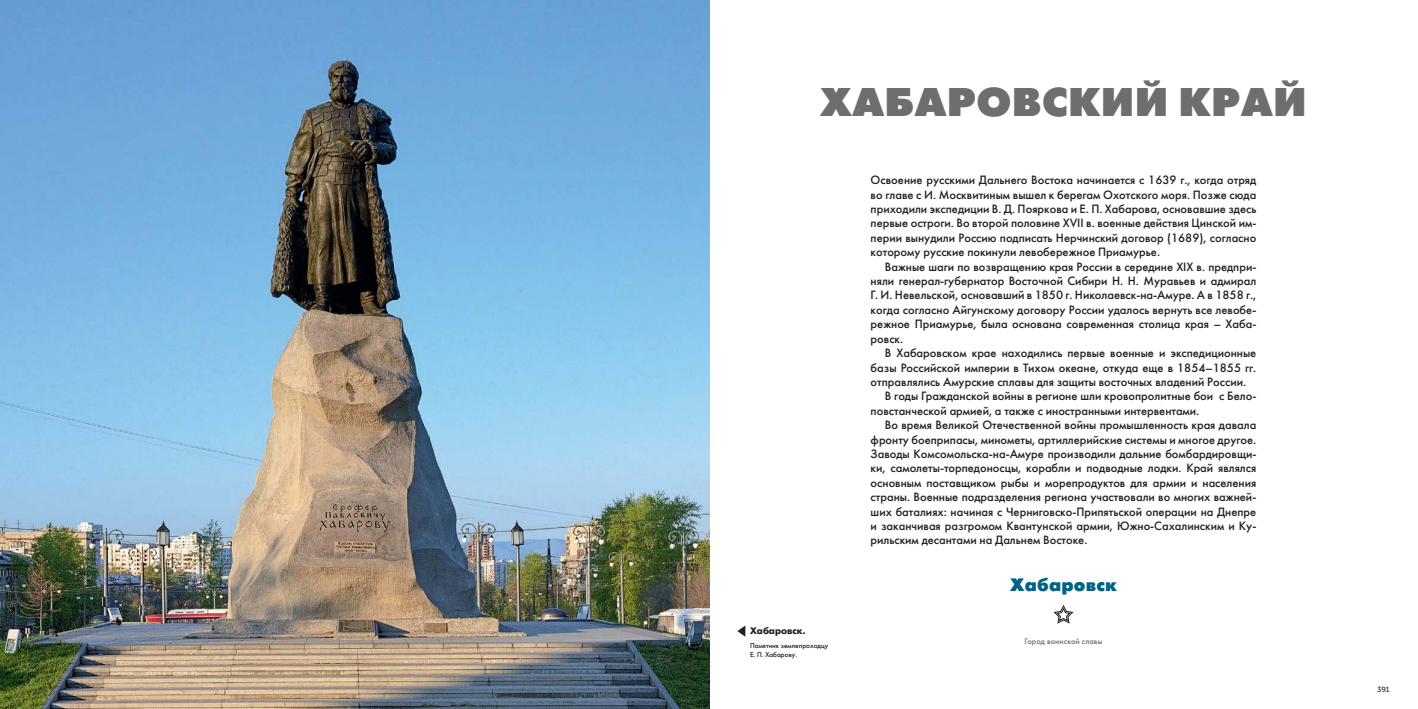
<style>
.page{position:relative;width:1418px;height:709px;background:#fff}
.page>*{position:absolute;margin:0;border:0;box-sizing:border-box;transform-origin:0 0}
.t1{font:40px "Futura Futuris Black C";letter-spacing:.01em;color:#6d6e70}
.t2{font:18px "Futura Futuris Black C";letter-spacing:.01em;color:#006287}
.t3{font:12px/14.4px "Futura Futuris C";color:#231f20;text-align:justify}
.t4{font:700 9.5px "Futura Futuris C";color:#231f20}
.t5{font:8px "Futura Futuris C";letter-spacing:.01em;color:#6d6e70}
.t6{font:7.5px "Museo Sans Cyrl 500";color:#231f20}
.t7{font:7px/8.4px "Futura Futuris C";color:#231f20}
</style>
<div class="page">
<img style="left:0;top:0;width:709px;height:709px">
<svg style="left:1053px;top:605px;width:21px;height:19px"></svg>
<svg style="left:737px;top:626px;width:8px;height:11px"></svg>
<h1 class="t1" style="left:820px;top:80px;width:488px">ХАБАРОВСКИЙ КРАЙ</h1>
<p class="t4" style="left:750px;top:625px;width:57px">Хабаровск.</p>
<p class="t7" style="left:750px;top:641px;width:80px">Памятник землепроходцу<br>Е. П. Хабарову.</p>
<p class="t3" style="left:870px;top:173px;width:387px">Освоение русскими Дальнего Востока начинается с 1639 г., когда отряд во главе с И. Москвитиным вышел к берегам Охотского моря. Позже сюда приходили экспедиции В. Д. Пояркова и Е. П. Хабарова, основавшие здесь первые остроги. Во второй половине XVII в. военные действия Цинской им&shy;перии вынудили Россию подписать Нерчинский договор (1689), согласно которому русские покинули левобережное Приамурье.</p>
<p class="t3" style="left:870px;top:259px;width:387px;text-indent:14px">Важные шаги по возвращению края России в середине ХIХ в. предпри&shy;няли генерал-губернатор Восточной Сибири Н. Н. Муравьев и адмирал Г. И. Невельской, основавший в 1850 г. Николаевск-на-Амуре. А в 1858 г., когда согласно Айгунскому договору России удалось вернуть все левобе&shy;режное Приамурье, была основана современная столица края – Хаба&shy;ровск.</p>
<p class="t3" style="left:884px;top:346px;width:373px">В Хабаровском крае находились первые военные и экспедиционные</p>
<p class="t3" style="left:870px;top:360px;width:387px">базы Российской империи в Тихом океане, откуда еще в 1854–1855 гг.</p>
<p class="t3" style="left:870px;top:374px;width:377px">отправлялись Амурские сплавы для защиты восточных владений России.</p>
<p class="t3" style="left:884px;top:389px;width:373px">В годы Гражданской войны в регионе шли кровопролитные бои с Бело-</p>
<p class="t3" style="left:870px;top:403px;width:330px">повстанческой армией, а также с иностранными интервентами.</p>
<p class="t3" style="left:884px;top:418px;width:373px">Во время Великой Отечественной войны промышленность края давала</p>
<p class="t3" style="left:870px;top:432px;width:387px">фронту боеприпасы, минометы, артиллерийские системы и многое другое.</p>
<p class="t3" style="left:870px;top:446px;width:387px">Заводы Комсомольска-на-Амуре производили дальние бомбардировщи-</p>
<p class="t3" style="left:870px;top:461px;width:387px">ки, самолеты-торпедоносцы, корабли и подводные лодки. Край являлся</p>
<p class="t3" style="left:870px;top:475px;width:387px">основным поставщиком рыбы и морепродуктов для армии и населения</p>
<p class="t3" style="left:870px;top:490px;width:387px">страны. Военные подразделения региона участвовали во многих важней-</p>
<p class="t3" style="left:870px;top:504px;width:387px">ших баталиях: начиная с Черниговско-Припятьской операции на Днепре</p>
<p class="t3" style="left:870px;top:518px;width:387px">и заканчивая разгромом Квантунской армии, Южно-Сахалинским и Ку-</p>
<p class="t3" style="left:870px;top:533px;width:218px">рильским десантами на Дальнем Востоке.</p>
<h2 class="t2" style="left:1010px;top:575px;width:108px">Хабаровск</h2>
<p class="t5" style="left:1024px;top:636px;width:80px">Город воинской славы</p>
<p class="t6" style="left:1377px;top:684px;width:14px">391</p>
</div>
